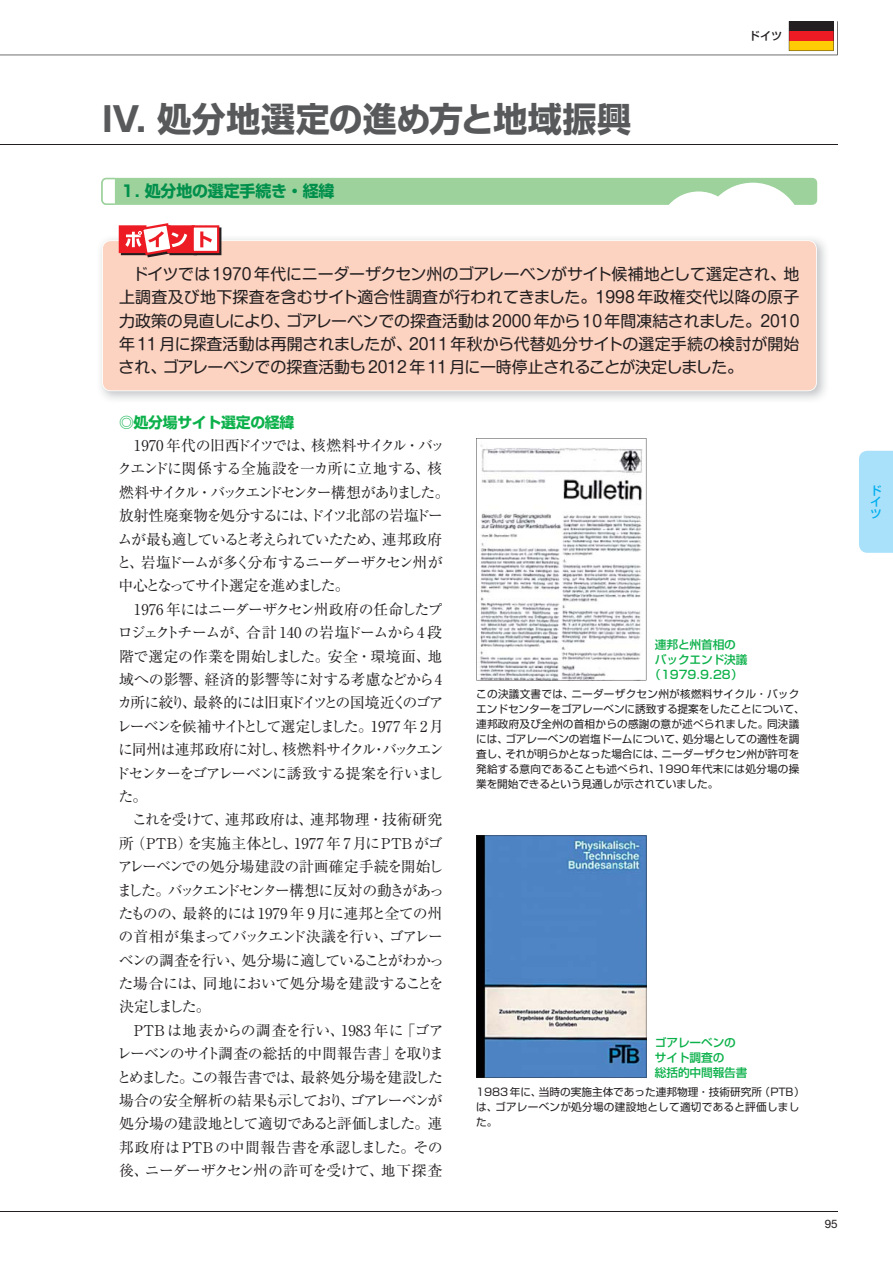
<style>
.page{position:relative;width:893px;height:1263px;background:#fff}
.page>*{position:absolute;margin:0;border:0;box-sizing:border-box;transform-origin:0 0}
.t1{font:34.05px "Shin Go Pro Bold 90 pv RKSJ H";letter-spacing:.005em;color:#58595b}
.t2{font:15.9px/23.4px "Shin M Go Pro Regular 90 pv RKSJ H";letter-spacing:-.005em;color:#231f20;text-align:justify}
.t3{font:15.9px "Shin Go Pro Bold 90 pv RKSJ H";letter-spacing:-.01em;color:#00904c}
.t4{font:14.85px/23.4px "Ryumin Pro Regular 90 pv RKSJ H";letter-spacing:-.06em;color:#231f20;text-align:justify}
.t5{font:14.85px/23.4px "Ryumin Pro Regular 90 pv RKSJ H";letter-spacing:-.03em;color:#231f20}
.t6{font:14.85px/23.4px "Ryumin Pro Regular 90 pv RKSJ H";letter-spacing:-.095em;color:#231f20}
.t7{font:14.85px "Shin Go Pro Bold 90 pv RKSJ H";letter-spacing:-.02em;color:#0cb14b}
.t8{font:11.7px/14.9px "Shin Go Pro Medium 90 pv RKSJ H";letter-spacing:-.01em;color:#0cb14b;text-align:center}
.t9{font:11.7px/11.7px "Shin Go Pro Medium 90 pv RKSJ V";color:#00aeef;text-align:justify}
.t10{font:11.7px "Helvetica Neue";color:#231f20}
.t11{font:11.1px "Shin Go Pro Medium 90 pv RKSJ H";color:#231f20}
.t12{font:10.65px/14.9px "Shin Go Pro Regular 90 pv RKSJ H";color:#231f20}
.t13{font:10.65px/14.9px "Shin Go Pro Regular 90 pv RKSJ H";letter-spacing:.025em;color:#231f20}
</style>
<div class="page">
<hr style="left:0;top:144px;width:838px;height:1px;background:#231f20">
<hr style="left:0;top:1211px;width:838px;height:1px;background:#231f20">
<svg style="left:0;top:21px;width:838px;height:34px"></svg>
<div style="left:859px;top:451px;width:33px;height:102px;background:#aae1fa"></div>
<hr style="left:892px;top:451px;width:1px;height:102px;background:#aae1fa">
<svg style="left:101px;top:177px;width:717px;height:28px;background:#aad8a9"></svg>
<div style="left:102px;top:240px;width:715px;height:151px;background:#fcd2c1"></div>
<div style="left:169px;top:227px;width:28px;height:28px;border:2px solid #231f20"></div>
<div style="left:194px;top:227px;width:27px;height:28px;border:2px solid #231f20"></div>
<div style="left:121px;top:227px;width:28px;height:28px;border:2px solid #231f20"></div>
<div style="left:168px;top:226px;width:26px;height:26px;background:#ed1c24"></div>
<div style="left:167px;top:225px;width:28px;height:28px;border:2px solid #ed1c24"></div>
<div style="left:193px;top:226px;width:25px;height:26px;background:#fff"></div>
<div style="left:192px;top:225px;width:27px;height:28px;border:2px solid #ed1c24"></div>
<div style="left:120px;top:226px;width:25px;height:26px;background:#ed1c24"></div>
<div style="left:119px;top:225px;width:27px;height:28px;border:2px solid #ed1c24"></div>
<svg style="left:200px;top:231px;width:12px;height:16px"></svg>
<svg style="left:125px;top:223px;width:62px;height:36px"></svg>
<svg style="left:476px;top:438px;width:170px;height:242px"></svg>
<svg style="left:476px;top:836px;width:170px;height:242px;background:#678db9"></svg>
<h1 class="t1" style="left:102px;top:106px;width:531px">IV. 処分地選定の進め方と地域振興</h1>
<p class="t3" style="left:121px;top:185px;width:215px">1. 処分地の選定手続き・経緯</p>
<p class="t11" style="left:749px;top:32px;width:35px">ドイツ</p>
<p class="t2" style="left:119px;top:264px;width:682px;text-indent:14px">ドイツでは1970 年代にニーダーザクセン州のゴアレーベンがサイト候補地として選定され、地上調査及び地下探査を含むサイト適合性調査が行われてきました。1998年政権交代以降の原子力政策の見直しにより、ゴアレーベンでの探査活動は2000年から10年間凍結されました。2010年 11 月に探査活動は再開されましたが、2011 年秋から代替処分サイトの選定手続の検討が開始され、ゴアレーベンでの探査活動も2012 年 11 月に一時停止されることが決定しました。</p>
<p class="t7" style="left:119px;top:416px;width:177px">◎処分場サイト選定の経緯</p>
<p class="t6" style="left:117px;top:436px;width:334px;text-indent:17px">1970 年代の旧西ドイツでは、核燃料サイクル・バックエンドに関係する全施設を一カ所に立地する、核燃料サイクル・バックエンドセンター構想がありました。放射性廃棄物を処分するには、ドイツ北部の岩塩ドームが最も適していると考えられていたため、連邦政府と、岩塩ドームが多く分布するニーダーザクセン州が中心となってサイト選定を進めました。</p>
<p class="t4" style="left:115px;top:599px;width:330px;text-indent:19px">1976 年にはニーダーザクセン州政府の任命したプロジェクトチームが、合計 140 の岩塩ドームから 4 段階で選定の作業を開始しました。安全・環境面、地域への影響、経済的影響等に対する考慮などから4カ所に絞り、最終的には旧東ドイツとの国境近くのゴアレーベンを候補サイトとして選定しました。1977 年 2 月に同州は連邦政府に対し、核燃料サイクル・バックエンドセンターをゴアレーベンに誘致する提案を行いました。</p>
<p class="t4" style="left:117px;top:810px;width:329px;text-align:left;text-indent:15px">これを受けて、連邦政府は、連邦物理・技術研究所（PTB）を実施主体とし、1977 年 7月にPTBがゴアレーベンでの処分場建設の計画確定手続を開始しました。バックエンドセンター構想に反対の動きがあったものの、最終的には 1979 年 9月に連邦と全ての州の首相が集まってバックエンド決議を行い、ゴアレーベンの調査を行い、処分場に適していることがわかった場合には、同地において処分場を建設することを決定しました。</p>
<p class="t5" style="left:117px;top:1020px;width:329px;text-indent:17px">PTB は地表からの調査を行い、1983 年に「ゴアレーベンのサイト調査の総括的中間報告書」を取りまとめました。この報告書では、最終処分場を建設した場合の安全解析の結果も示しており、ゴアレーベンが処分場の建設地として適切であると評価しました。連邦政府はPTBの中間報告書を承認しました。その後、ニーダーザクセン州の許可を受けて、地下探査</p>
<p class="t8" style="left:649px;top:639px;width:100px">連邦と州首相の<br>バックエンド決議（1979.9.28）</p>
<p class="t12" style="left:476px;top:688px;width:330px">この決議文書では、ニーダーザクセン州が核燃料サイクル・バックエンドセンターをゴアレーベンに誘致する提案をしたことについて、連邦政府及び全州の首相からの感謝の意が述べられました。同決議には、ゴアレーベンの岩塩ドームについて、処分場としての適性を調査し、それが明らかとなった場合には、ニーダーザクセン州が許可を発給する意向であることも述べられ、1990年代末には処分場の操業を開始できるという見通しが示されていました。</p>
<p class="t8" style="left:655px;top:1036px;width:94px;text-align:left">ゴアレーベンのサイト調査の<br>総括的中間報告書</p>
<p class="t13" style="left:476px;top:1086px;width:330px">1983年に、当時の実施主体であった連邦物理・技術研究所（PTB）は、ゴアレーベンが処分場の建設地として適切であると評価しました。</p>
<p class="t10" style="left:825px;top:1220px;width:15px">95</p>
<p class="t9" style="left:870px;top:486px;width:13px">ドイツ</p>
</div>
